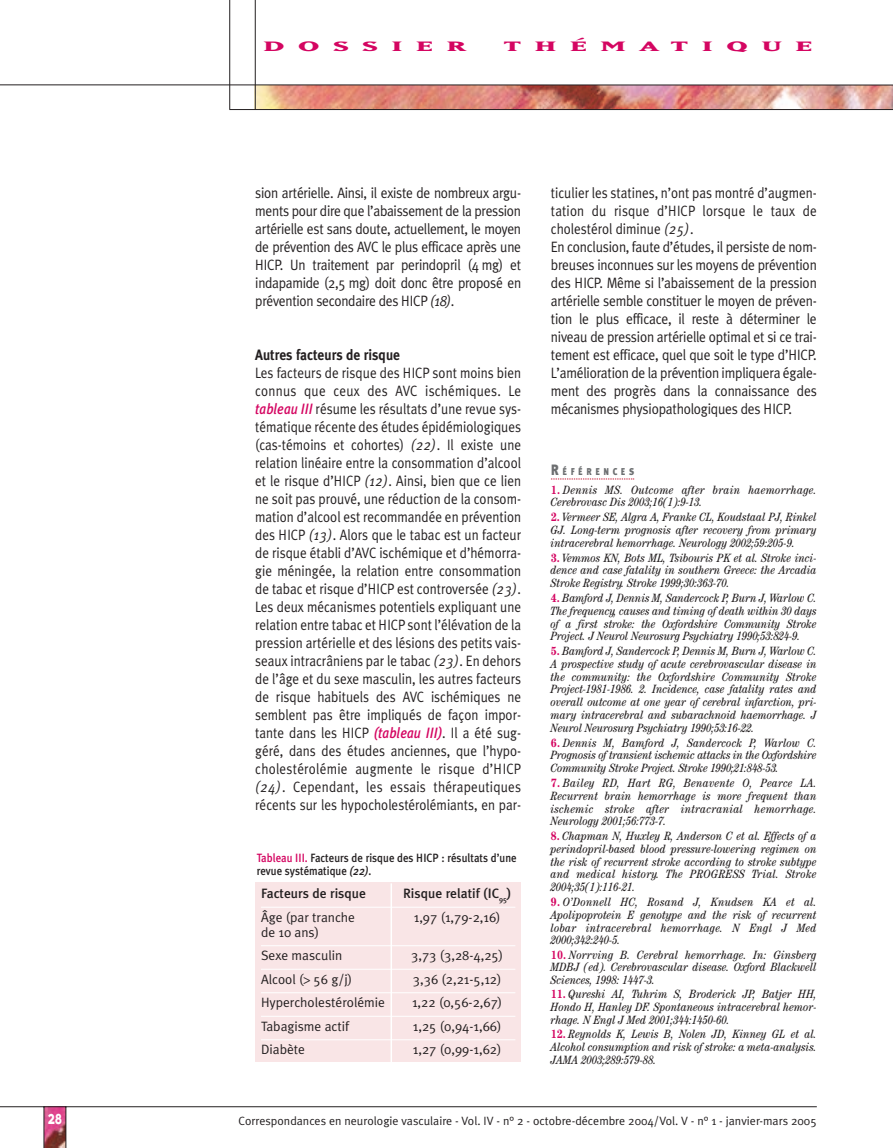
<style>
.page{position:relative;width:893px;height:1148px;background:#fff}
.page>*{position:absolute;margin:0;border:0;box-sizing:border-box;transform-origin:0 0}
.t1{font:21px "Matrix Bold Small Caps";letter-spacing:.31em;color:#d40561;scale:2 1}
.t2{font:15px/18px "Meta Plus Normal";letter-spacing:-.015em;color:#231f20;text-align:justify;scale:.88 1}
.t3{font:15px/18px "Meta Plus Normal";letter-spacing:-.015em;color:#231f20;text-align:justify;scale:.9 1}
.t4{font:700 15px "Meta Plus";color:#231f20;scale:.9 1}
.t5{font:15px "Typeface Six";color:#fff;scale:.8 1}
.t6{font:13.5px/23.5px "Meta Plus Normal";color:#231f20}
.t7{font:500 13.5px "Meta Plus";color:#231f20}
.t8{font:italic condensed 12px/12.8px "Century";color:#231f20;text-align:justify}
.t9{font:12px "Meta Plus Normal";color:#231f20}
.t10{font:500 12px/13.5px "Meta Plus";color:#231f20;scale:.9 1}
.t11{font:italic condensed 12px/12.8px "Century";letter-spacing:.02em;color:#231f20}
.t12{font:900 9.9px "Meta Plus";letter-spacing:.42em;color:#6d6f71;scale:.85 1}
.s1{font-style:italic}
.s2{font-family:"Meta Plus";font-weight:500;font-style:italic;color:#d40561}
.s3{color:#d40561}
.s4{font-family:"Times"}
.s5{font-size:15px}
.s6{font-weight:700;font-style:normal;color:#d40561}
</style>
<div class="page">
<img style="left:45px;top:1107px;width:21px;height:40px">
<hr style="left:44px;top:1106px;width:1px;height:41px;background:#231f20">
<hr style="left:66px;top:1106px;width:1px;height:41px;background:#231f20">
<hr style="left:0;top:1106px;width:816px;height:1px;background:#231f20">
<img style="left:256px;top:86px;width:636px;height:23px">
<hr style="left:229px;top:109px;width:663px;height:1px;background:#231f20">
<hr style="left:255px;top:0;width:1px;height:110px;background:#231f20">
<hr style="left:229px;top:0;width:1px;height:110px;background:#231f20">
<hr style="left:0;top:85px;width:892px;height:1px;background:#231f20">
<svg style="left:551px;top:479px;width:83px;height:1px"></svg>
<div style="left:255px;top:882px;width:266px;height:180px;background:#f9e5e6"></div>
<hr style="left:261px;top:906px;width:254px;height:1px;background:#fff">
<hr style="left:261px;top:945px;width:254px;height:1px;background:#fff">
<hr style="left:261px;top:968px;width:254px;height:1px;background:#fff">
<hr style="left:261px;top:992px;width:254px;height:1px;background:#fff">
<hr style="left:261px;top:1015px;width:254px;height:1px;background:#fff">
<hr style="left:261px;top:1039px;width:254px;height:1px;background:#fff">
<hr style="left:390px;top:883px;width:2px;height:180px;background:#fff">
<h1 class="t1" style="left:263px;top:32px;width:103px">dossier</h1>
<h1 class="t1" style="left:503px;top:32px;width:156px">thématique</h1>
<p class="t3" style="left:255px;top:185px;width:297px">sion artérielle. Ainsi, il existe de nombreux argu&shy;ments pour dire que l’abaissement de la pression artérielle est sans doute, actuellement, le moyen de prévention des AVC le plus efficace après une HICP. Un traitement par perindopril (4 mg) et indapamide (2,5 mg) doit donc être proposé en prévention secondaire des HICP <span class="s1">(18)</span>.</p>
<p class="t4" style="left:255px;top:349px;width:162px">Autres facteurs de risque</p>
<p class="t2" style="left:255px;top:365px;width:304px">Les facteurs de risque des HICP sont moins bien connus que ceux des AVC ischémiques. Le <span class="s2">tableau III</span> résume les résultats d’une revue sys&shy;tématique récente des études épidémiologiques (cas-témoins et cohortes) <span class="s1">(22)</span>. Il existe une relation linéaire entre la consommation d’alcool et le risque d’HICP <span class="s1">(12)</span>. Ainsi, bien que ce lien ne soit pas prouvé, une réduction de la consom&shy;mation d’alcool est recommandée en prévention des HICP <span class="s1">(13)</span>. Alors que le tabac est un facteur de risque établi d’AVC ischémique et d’hémorra&shy;gie méningée, la relation entre consommation de tabac et risque d’HICP est controversée <span class="s1">(23)</span>.<br>Les deux mécanismes potentiels expliquant une relation entre tabac et HICP sont l’élévation de la pression artérielle et des lésions des petits vais&shy;seaux intracrâniens par le tabac <span class="s1">(23)</span>. En dehors de l’âge et du sexe masculin, les autres facteurs de risque habituels des AVC ischémiques ne semblent pas être impliqués de façon impor&shy;tante dans les HICP <span class="s2">(tableau III)</span>. Il a été sug&shy;géré, dans des études anciennes, que l’hypo&shy;cholestérolémie augmente le risque d’HICP <span class="s1">(24)</span>. Cependant, les essais thérapeutiques récents sur les hypocholestérolémiants, en par-</p>
<p class="t10" style="left:257px;top:851px;width:290px"><span class="s3">Tableau III.</span> Facteurs de risque des HICP : résultats d’une revue systématique <span class="s1">(22)</span>.</p>
<p class="t7" style="left:261px;top:888px;width:107px">Facteurs de risque</p>
<p class="t7" style="left:403px;top:888px;width:110px">Risque relatif (IC<sub>95</sub>)</p>
<p class="t6" style="left:261px;top:906px;width:96px">Âge (par tranche</p>
<p class="t6" style="left:414px;top:906px;width:88px">1,97 (1,79-2,16)</p>
<p class="t6" style="left:261px;top:921px;width:83px">de 10 ans)<br>Sexe masculin</p>
<p class="t6" style="left:411px;top:944px;width:93px">3,73 (3,28-4,25)</p>
<p class="t6" style="left:261px;top:968px;width:93px">Alcool (<span class="s4">&gt;</span> 56 g/j)</p>
<p class="t6" style="left:413px;top:968px;width:90px">3,36 (2,21-5,12)</p>
<p class="t6" style="left:261px;top:991px;width:125px">Hypercholestérolémie</p>
<p class="t6" style="left:412px;top:991px;width:92px">1,22 (0,56-2,67)</p>
<p class="t6" style="left:261px;top:1015px;width:90px">Tabagisme actif</p>
<p class="t6" style="left:413px;top:1015px;width:90px">1,25 (0,94-1,66)</p>
<p class="t6" style="left:261px;top:1038px;width:46px">Diabète</p>
<p class="t6" style="left:413px;top:1038px;width:90px">1,27 (0,99-1,62)</p>
<p class="t2" style="left:551px;top:185px;width:304px;text-align:left">ticulier les statines, n’ont pas montré d’augmen&shy;tation du risque d’HICP lorsque le taux de cholestérol diminue <span class="s1">(25)</span>.<br>En conclusion, faute d’études, il persiste de nom&shy;breuses inconnues sur les moyens de prévention des HICP. Même si l’abaissement de la pression artérielle semble constituer le moyen de préven&shy;tion le plus efficace, il reste à déterminer le niveau de pression artérielle optimal et si ce trai&shy;tement est efficace, quel que soit le type d’HICP.<br>L’amélioration de la prévention impliquera égale&shy;ment des progrès dans la connaissance des mécanismes physiopathologiques des HICP.</p>
<p class="t12" style="left:551px;top:467px;width:99px"><span class="s5">R</span>ÉFÉRENCES</p>
<p class="t11" style="left:551px;top:484px;width:267px"><span class="s6">1.</span> Dennis MS. Outcome after brain haemorrhage.<br>Cerebrovasc Dis 2003;16(1):9-13.</p>
<p class="t8" style="left:551px;top:512px;width:267px"><span class="s6">2.</span> Vermeer SE, Algra A, Franke CL, Koudstaal PJ, Rinkel GJ. Long-term prognosis after recovery from primary intracerebral hemorrhage. Neurology 2002;59:205-9.</p>
<p class="t8" style="left:551px;top:552px;width:267px"><span class="s6">3.</span> Vemmos KN, Bots ML, Tsibouris PK et al. Stroke inci&shy;dence and case fatality in southern Greece: the Arcadia Stroke Registry. Stroke 1999;30:363-70.</p>
<p class="t8" style="left:551px;top:592px;width:267px"><span class="s6">4.</span> Bamford J, Dennis M, Sandercock P, Burn J, Warlow C.<br>The frequency, causes and timing of death within 30 days of a first stroke: the Oxfordshire Community Stroke Project. J Neurol Neurosurg Psychiatry 1990;53:824-9.</p>
<p class="t8" style="left:551px;top:646px;width:267px"><span class="s6">5.</span> Bamford J, Sandercock P, Dennis M, Burn J, Warlow C.<br>A prospective study of acute cerebrovascular disease in the community: the Oxfordshire Community Stroke Project-1981-1986. 2. Incidence, case fatality rates and overall outcome at one year of cerebral infarction, pri&shy;mary intracerebral and subarachnoid haemorrhage. J Neurol Neurosurg Psychiatry 1990;53:16-22.</p>
<p class="t8" style="left:551px;top:737px;width:267px"><span class="s6">6.</span> Dennis M, Bamford J, Sandercock P, Warlow C.<br>Prognosis of transient ischemic attacks in the Oxfordshire Community Stroke Project. Stroke 1990;21:848-53.</p>
<p class="t8" style="left:551px;top:777px;width:267px"><span class="s6">7.</span> Bailey RD, Hart RG, Benavente O, Pearce LA.<br>Recurrent brain hemorrhage is more frequent than ischemic stroke after intracranial hemorrhage.<br>Neurology 2001;56:773-7.</p>
<p class="t8" style="left:551px;top:830px;width:267px"><span class="s6">8.</span> Chapman N, Huxley R, Anderson C et al. Effects of a perindopril-based blood pressure-lowering regimen on the risk of recurrent stroke according to stroke subtype and medical history. The PROGRESS Trial. Stroke 2004;35(1):116-21.</p>
<p class="t8" style="left:551px;top:896px;width:267px"><span class="s6">9.</span> O’Donnell HC, Rosand J, Knudsen KA et al.<br>Apolipoprotein E genotype and the risk of recurrent lobar intracerebral hemorrhage. N Engl J Med 2000;342:240-5.</p>
<p class="t8" style="left:551px;top:949px;width:267px"><span class="s6">10.</span> Norrving B. Cerebral hemorrhage. In: Ginsberg MDBJ (ed). Cerebrovascular disease. Oxford Blackwell Sciences, 1998: 1447-3.</p>
<p class="t8" style="left:551px;top:988px;width:267px"><span class="s6">11.</span> Qureshi AI, Tuhrim S, Broderick JP, Batjer HH, Hondo H, Hanley DF. Spontaneous intracerebral hemor&shy;rhage. N Engl J Med 2001;344:1450-60.</p>
<p class="t8" style="left:551px;top:1028px;width:267px"><span class="s6">12.</span> Reynolds K, Lewis B, Nolen JD, Kinney GL et al.<br>Alcohol consumption and risk of stroke: a meta-analysis.<br>JAMA 2003;289:579-88.</p>
<p class="t5" style="left:48px;top:1110px;width:18px">28</p>
<p class="t9" style="left:238px;top:1116px;width:579px">Correspondances en neurologie vasculaire - Vol. IV - n° 2 - octobre-décembre 2004/Vol. V - n° 1 - janvier-mars 2005</p>
</div>
